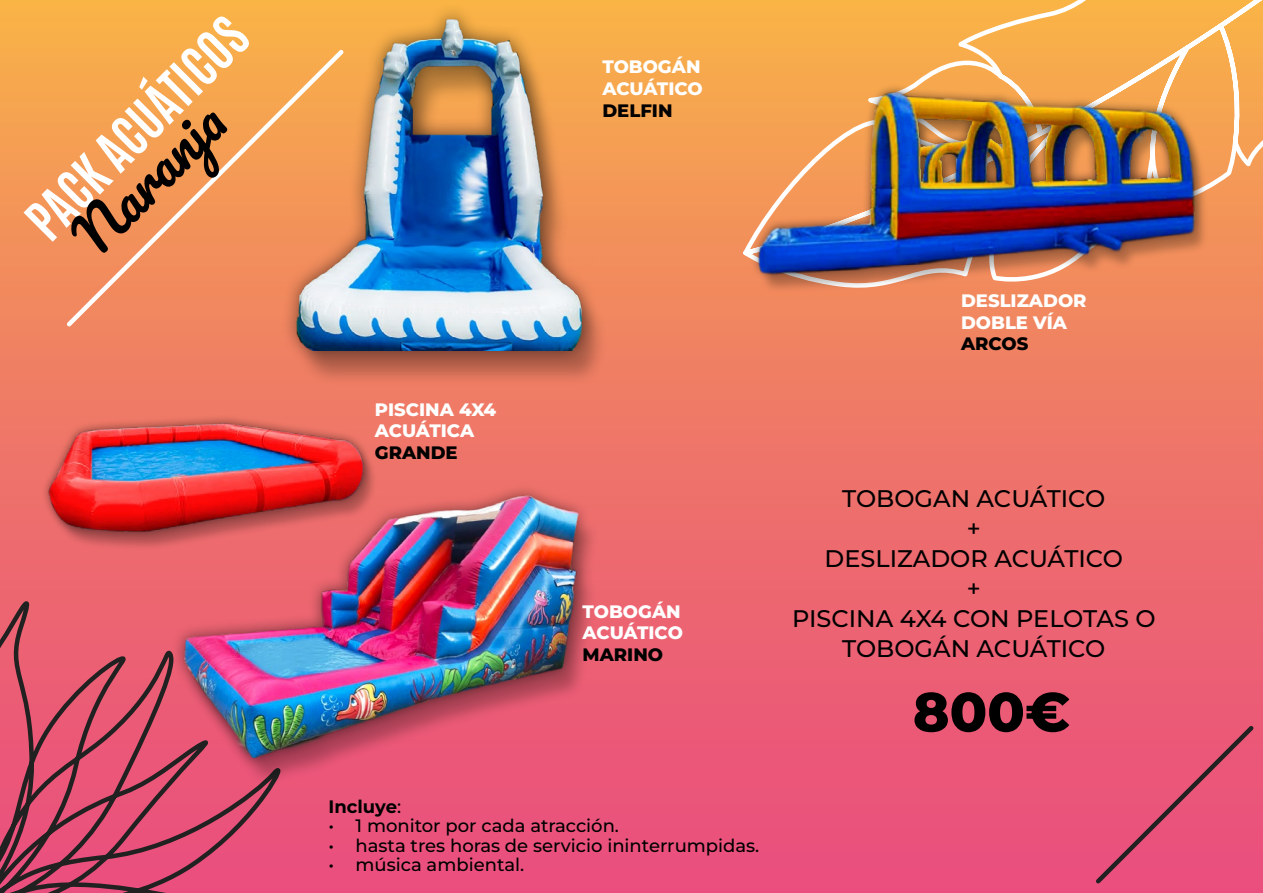
<style>
.page{position:relative;width:1263px;height:893px;background:#fff}
.page>*{position:absolute;margin:0;border:0;box-sizing:border-box;transform-origin:0 0}
.t1{font:800 54.9px "Montserrat";color:#000}
.t2{font:54px "Pacifico";color:#000}
.t3{font:700 48px "Antonio";color:#fff}
.t4{font:500 24px/30px "Montserrat";color:#000;text-align:center}
.t5{font:500 18px "Montserrat";color:#000}
.t6{font:800 18px/21.6px "Montserrat";color:#fff}
.t7{font:800 18px "Montserrat";color:#000}
.t8{font:700 18px "Montserrat";color:#000}
.s1{font-weight:500}
</style>
<div class="page">
<div style="left:0;top:0;width:1263px;height:893px;background:linear-gradient(to bottom,#f7ad4b,#e84682)"></div>
<div style="left:1092px;top:722px;width:165px;height:166px;background:#ea547a"></div>
<svg style="left:63px;top:46px;width:218px;height:285px;background:#f49a5a"></svg>
<svg style="left:741px;top:0;width:522px;height:294px;background:#f5a563"></svg>
<svg style="left:0;top:576px;width:349px;height:317px;background:#cf506c"></svg>
<div style="left:184px;top:503px;width:416px;height:284px;background:#eb6174"></div>
<div style="left:171px;top:483px;width:420px;height:287px;background:#000;opacity:.52"></div>
<img style="left:181px;top:491px;width:397px;height:297px">
<img style="left:38px;top:372px;width:342px;height:192px">
<div style="left:296px;top:28px;width:312px;height:359px;background:#000;opacity:.26"></div>
<div style="left:281px;top:4px;width:317px;height:364px;background:#000;opacity:.52"></div>
<img style="left:297px;top:20px;width:298px;height:331px">
<img style="left:741px;top:0;width:482px;height:293px">
<h3 class="t3" style="left:10px;top:204px;width:288px;rotate:-45deg">PACK ACUÁTICOS</h3>
<h2 class="t2" style="left:62px;top:224px;width:190px;rotate:-45deg">Naranja</h2>
<p class="t6" style="left:602px;top:56px;width:102px">TOBOGÁN<br>ACUÁTICO</p>
<p class="t7" style="left:602px;top:98px;width:72px">DELFIN</p>
<p class="t6" style="left:375px;top:398px;width:123px">PISCINA 4X4<br>ACUÁTICA</p>
<p class="t7" style="left:375px;top:440px;width:84px">GRANDE</p>
<p class="t6" style="left:583px;top:600px;width:102px">TOBOGÁN<br>ACUÁTICO</p>
<p class="t7" style="left:583px;top:642px;width:82px">MARINO</p>
<p class="t8" style="left:328px;top:794px;width:74px">Incluye<span class="s1">:</span></p>
<p class="t5" style="left:328px;top:814px;width:292px">• 1 monitor por cada atracción.</p>
<p class="t5" style="left:328px;top:833px;width:432px">• hasta tres horas de servicio ininterrumpidas.</p>
<p class="t5" style="left:328px;top:853px;width:197px">• música ambiental.</p>
<p class="t6" style="left:961px;top:289px;width:127px">DESLIZADOR<br>DOBLE VÍA</p>
<p class="t7" style="left:961px;top:332px;width:69px">ARCOS</p>
<h3 class="t4" style="left:792px;top:483px;width:365px">TOBOGAN ACUÁTICO<br>+<br>DESLIZADOR ACUÁTICO<br>+<br>PISCINA 4X4 CON PELOTAS O<br>TOBOGÁN ACUÁTICO</h3>
<h1 class="t1" style="left:913px;top:675px;width:159px">800€</h1>
</div>
